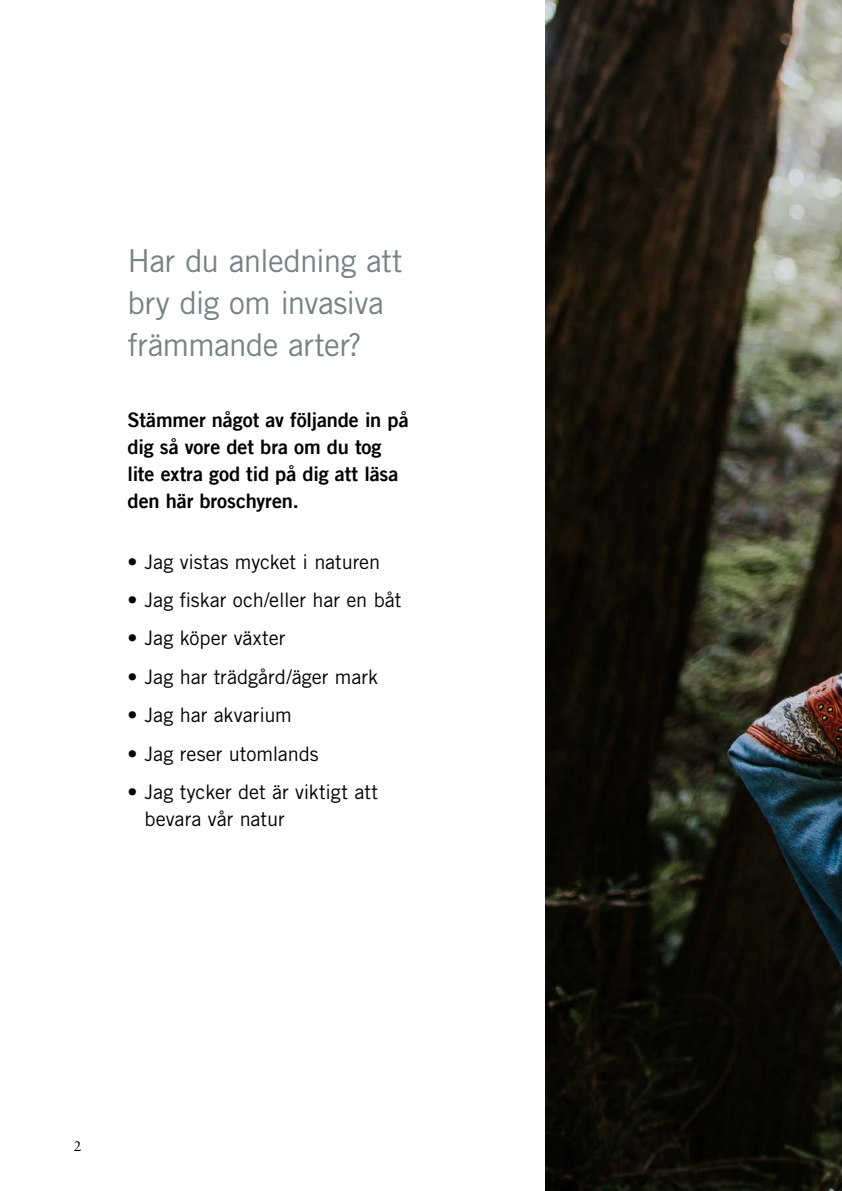
<style>
.page{position:relative;width:842px;height:1191px;background:#fff}
.page>*{position:absolute;margin:0;border:0;box-sizing:border-box;transform-origin:0 0}
.Rubrik{font:31.6px/42px "Trade Gothic LT Std";letter-spacing:-.02em;color:#768384}
.t1{font:20px/27px "Trade Gothic LT Std";color:#010202}
.Rubrik-2{font:20px/27px "Trade Gothic LT Bold Two";letter-spacing:-.005em;color:#010202}
.t2{font:14px "Sabon LT Std";color:#010202}
</style>
<div class="page">
<img style="left:545px;top:0;width:297px;height:1191px">
<p class="Rubrik" style="left:128px;top:240px;width:277px">Har du anledning att bry dig om invasiva främmande arter?</p>
<p class="Rubrik-2" style="left:128px;top:405px;width:283px">Stämmer något av följande in på dig så vore det bra om du tog lite extra god tid på dig att läsa den här broschyren.</p>
<p class="t1" style="left:128px;top:548px;width:254px">• Jag vistas mycket i naturen</p>
<p class="t1" style="left:128px;top:586px;width:275px">• Jag fiskar och/eller har en båt</p>
<p class="t1" style="left:128px;top:624px;width:159px">• Jag köper växter</p>
<p class="t1" style="left:128px;top:663px;width:252px">• Jag har trädgård/äger mark</p>
<p class="t1" style="left:128px;top:701px;width:166px">• Jag har akvarium</p>
<p class="t1" style="left:128px;top:739px;width:193px">• Jag reser utomlands</p>
<p class="t1" style="left:145px;top:778px;width:235px;text-indent:-17px">• Jag tycker det är viktigt att bevara vår natur</p>
<p class="t2" style="left:74px;top:1137px;width:9px">2</p>
</div>
